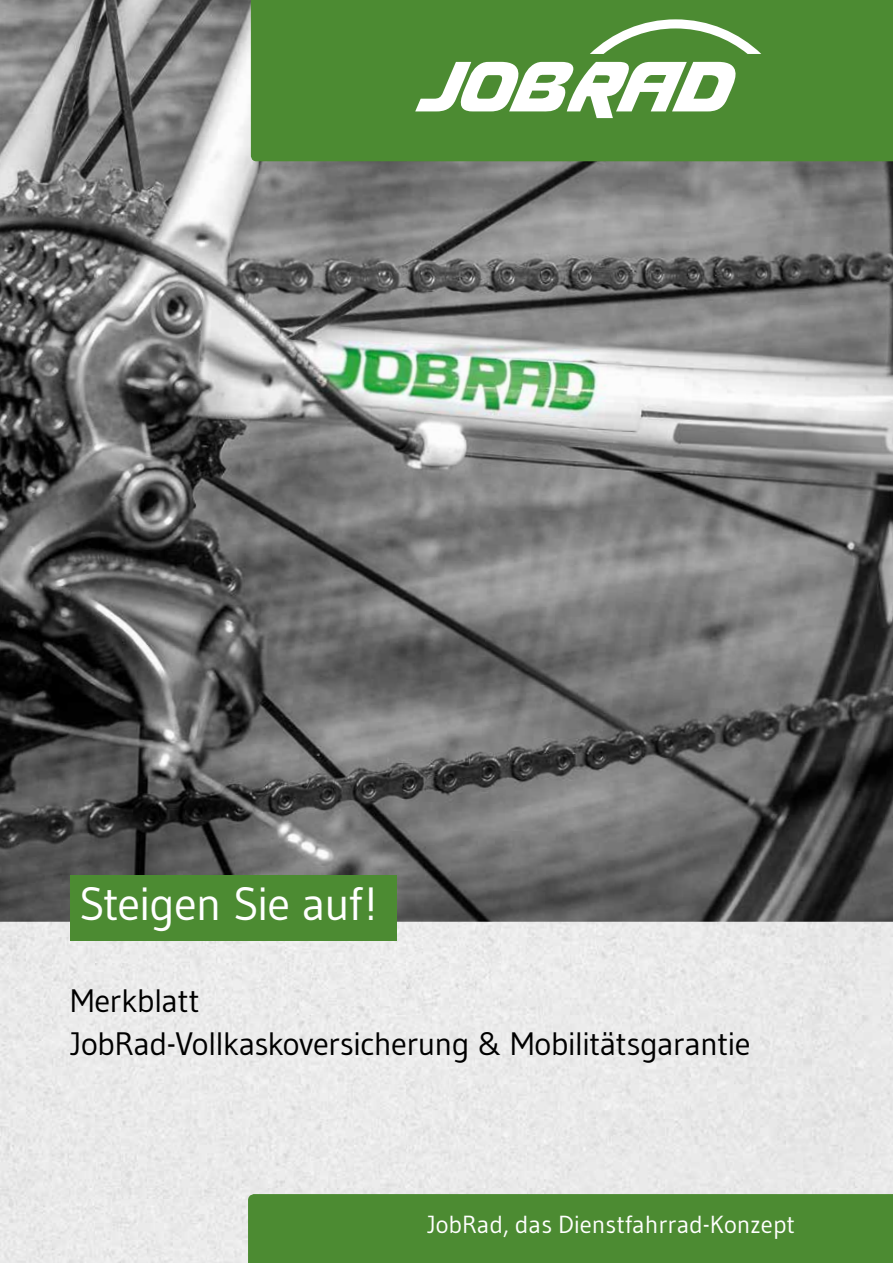
<style>
.page{position:relative;width:893px;height:1263px;background:#fff}
.page>*{position:absolute;margin:0;border:0;box-sizing:border-box;transform-origin:0 0}
.t1{font:46.5px "Gudea";letter-spacing:-.025em;color:#fff}
.t2{font:32.4px/43.2px "Gudea";letter-spacing:-.02em;color:#000}
.t3{font:24.6px "Gudea";color:#fff}
</style>
<div class="page">
<div style="left:0;top:922px;width:893px;height:341px;background:#eaeaea"></div>
<img style="left:0;top:0;width:893px;height:922px">
<div style="left:251px;top:0;width:642px;height:161px;background:#4c8b32"></div>
<svg style="left:590px;top:19px;width:171px;height:35px"></svg>
<svg style="left:415px;top:62px;width:327px;height:56px"></svg>
<div style="left:70px;top:875px;width:326px;height:66px;background:#4c8b32"></div>
<div style="left:248px;top:1194px;width:645px;height:69px;background:#4c8b32"></div>
<h1 class="t1" style="left:79px;top:875px;width:300px">Steigen Sie auf!</h1>
<p class="t2" style="left:70px;top:978px;width:682px">Merkblatt<br>JobRad-Vollkaskoversicherung &amp; Mobilitätsgarantie</p>
<p class="t3" style="left:427px;top:1209px;width:369px">JobRad, das Dienstfahrrad-Konzept</p>
</div>
